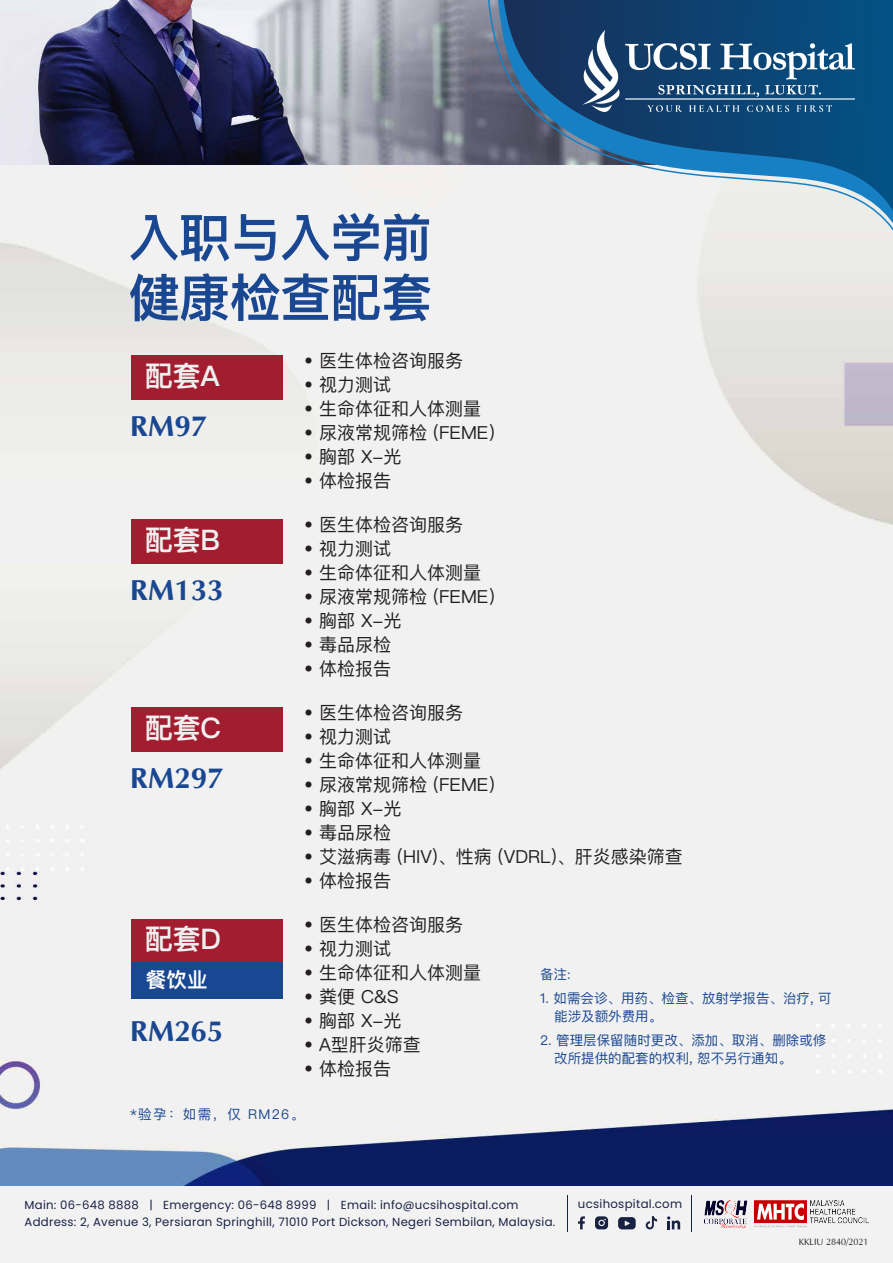
<style>
.page{position:relative;width:893px;height:1263px;background:#fff}
.page>*{position:absolute;margin:0;border:0;box-sizing:border-box;transform-origin:0 0}
.t1{font:600 51.45px/60px "Ping Fang TC";letter-spacing:-.02em;color:#1a4792}
.t2{font:700 29.55px "Optima";color:#1a4792}
.t3{font:600 28.35px "Ping Fang TC";letter-spacing:-.02em;color:#efefef}
.t4{font:600 20.55px "Ping Fang TC";color:#fff}
.t5{font:18px "Ping Fang SC";color:#231f20}
.t6{font:13.5px/18px "Ping Fang SC";color:#1a4792}
.t7{font:11.7px "Poppins";letter-spacing:.025em;color:#172142}
.t8{font:9.45px "Optima";color:#231f20;scale:.95 1}
</style>
<div class="page">
<img style="left:0;top:165px;width:893px;height:1021px">
<div style="left:131px;top:356px;width:152px;height:44px;background:#a21d30"></div>
<div style="left:131px;top:520px;width:152px;height:44px;background:#a21d30"></div>
<div style="left:131px;top:707px;width:152px;height:45px;background:#a21d30"></div>
<div style="left:131px;top:919px;width:152px;height:44px;background:#a21d30"></div>
<div style="left:131px;top:962px;width:152px;height:37px;background:#1a4792"></div>
<img style="left:0;top:0;width:486px;height:165px">
<div style="left:0;top:1186px;width:893px;height:77px;background:#f3f2f3"></div>
<svg style="left:595px;top:1216px;width:13px;height:13px"></svg>
<svg style="left:578px;top:1216px;width:7px;height:13px"></svg>
<svg style="left:646px;top:1216px;width:11px;height:13px"></svg>
<svg style="left:618px;top:1217px;width:18px;height:12px"></svg>
<svg style="left:667px;top:1216px;width:13px;height:13px"></svg>
<img style="left:755px;top:1201px;width:113px;height:27px">
<img style="left:704px;top:1200px;width:44px;height:29px">
<hr style="left:567px;top:1195px;width:1px;height:37px;background:#172142">
<hr style="left:691px;top:1195px;width:1px;height:37px;background:#172142">
<svg style="left:486px;top:0;width:407px;height:235px"></svg>
<svg style="left:504px;top:0;width:389px;height:211px"></svg>
<img style="left:582px;top:31px;width:272px;height:80px">
<h1 class="t1" style="left:129px;top:209px;width:305px">入职与入学前健康检查配套</h1>
<h3 class="t3" style="left:145px;top:359px;width:76px">配套A</h3>
<h2 class="t2" style="left:130px;top:410px;width:79px">RM97</h2>
<h3 class="t3" style="left:145px;top:523px;width:77px">配套B</h3>
<h2 class="t2" style="left:130px;top:574px;width:95px">RM133</h2>
<h3 class="t3" style="left:145px;top:710px;width:78px">配套C</h3>
<h2 class="t2" style="left:130px;top:762px;width:95px">RM297</h2>
<h3 class="t3" style="left:145px;top:922px;width:78px">配套D</h3>
<p class="t4" style="left:146px;top:968px;width:63px">餐饮业</p>
<h2 class="t2" style="left:130px;top:1015px;width:95px">RM265</h2>
<p class="t5" style="left:304px;top:350px;width:160px">• 医生体检咨询服务</p>
<p class="t5" style="left:304px;top:374px;width:88px">• 视力测试</p>
<p class="t5" style="left:304px;top:398px;width:178px">• 生命体征和人体测量</p>
<p class="t5" style="left:304px;top:422px;width:204px">• 尿液常规筛检 (FEME）</p>
<p class="t5" style="left:304px;top:446px;width:99px">• 胸部 X-光</p>
<p class="t5" style="left:304px;top:470px;width:88px">• 体检报告</p>
<p class="t5" style="left:304px;top:514px;width:160px">• 医生体检咨询服务</p>
<p class="t5" style="left:304px;top:538px;width:88px">• 视力测试</p>
<p class="t5" style="left:304px;top:562px;width:178px">• 生命体征和人体测量</p>
<p class="t5" style="left:304px;top:586px;width:204px">• 尿液常规筛检 (FEME）</p>
<p class="t5" style="left:304px;top:610px;width:99px">• 胸部 X-光</p>
<p class="t5" style="left:304px;top:634px;width:88px">• 毒品尿检</p>
<p class="t5" style="left:304px;top:658px;width:88px">• 体检报告</p>
<p class="t5" style="left:304px;top:702px;width:160px">• 医生体检咨询服务</p>
<p class="t5" style="left:304px;top:726px;width:88px">• 视力测试</p>
<p class="t5" style="left:304px;top:750px;width:178px">• 生命体征和人体测量</p>
<p class="t5" style="left:304px;top:774px;width:204px">• 尿液常规筛检 (FEME）</p>
<p class="t5" style="left:304px;top:798px;width:99px">• 胸部 X-光</p>
<p class="t5" style="left:304px;top:822px;width:88px">• 毒品尿检</p>
<p class="t5" style="left:304px;top:846px;width:380px">• 艾滋病毒 (HIV)、性病 (VDRL)、肝炎感染筛查</p>
<p class="t5" style="left:304px;top:870px;width:88px">• 体检报告</p>
<p class="t5" style="left:304px;top:914px;width:160px">• 医生体检咨询服务</p>
<p class="t5" style="left:304px;top:938px;width:88px">• 视力测试</p>
<p class="t5" style="left:304px;top:962px;width:178px">• 生命体征和人体测量</p>
<p class="t5" style="left:304px;top:986px;width:96px">• 粪便 C&amp;S</p>
<p class="t5" style="left:304px;top:1010px;width:99px">• 胸部 X-光</p>
<p class="t5" style="left:304px;top:1034px;width:118px">• A型肝炎筛查</p>
<p class="t5" style="left:304px;top:1058px;width:88px">• 体检报告</p>
<p class="t6" style="left:540px;top:965px;width:32px">备注:</p>
<p class="t6" style="left:554px;top:989px;width:279px;text-indent:-14px">1. 如需会诊、用药、检查、放射学报告、治疗, 可能涉及额外费用。</p>
<p class="t6" style="left:554px;top:1031px;width:274px;text-indent:-14px">2. 管理层保留随时更改、添加、取消、删除或修改所提供的配套的权利, 恕不另行通知。</p>
<p class="t6" style="left:130px;top:1105px;width:176px">*验孕：如需，仅 RM26。</p>
<p class="t7" style="left:25px;top:1198px;width:495px">Main: 06-648 8888 | Emergency: 06-648 8999 | Email: info@ucsihospital.com</p>
<p class="t7" style="left:578px;top:1197px;width:106px">ucsihospital.com</p>
<p class="t7" style="left:25px;top:1215px;width:532px">Address: 2, Avenue 3, Persiaran Springhill, 71010 Port Dickson, Negeri Sembilan, Malaysia.</p>
<p class="t8" style="left:799px;top:1235px;width:75px">KKLIU 2840/2021</p>
</div>
